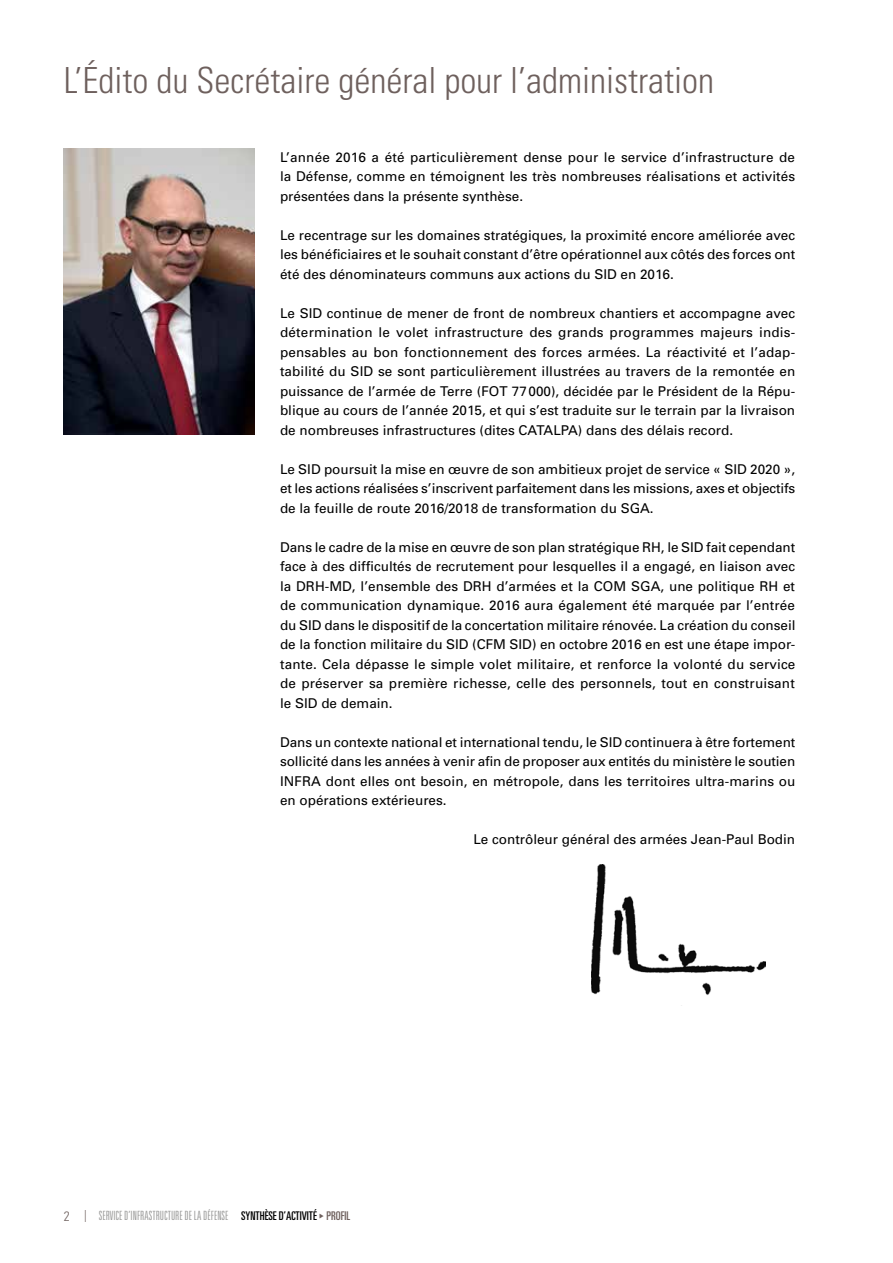
<style>
.page{position:relative;width:893px;height:1263px;background:#fff}
.page>*{position:absolute;margin:0;border:0;box-sizing:border-box;transform-origin:0 0}
.t1{font:300 condensed 36px "Univers";color:#6e605d}
.t2{font:13.5px/19.5px "Univers";color:#000;text-align:justify}
.t3{font:300 ultra-condensed 12.75px "Univers";color:#9d9d9c}
.s1{font-stretch:condensed;font-size:13.5px;color:#6e605d}
.s2{font-stretch:condensed;font-size:12px;color:#6e605d}
.s3{font-weight:400;font-size:12px;color:#000}
.s4{font-family:"Geneva";font-weight:400;font-stretch:normal;font-size:12px;color:#6e605d}
.s5{font-weight:400;font-size:12px;color:#6e605d}
</style>
<div class="page">
<img style="left:592px;top:864px;width:174px;height:131px">
<img style="left:64px;top:148px;width:191px;height:287px">
<h1 class="t1" style="left:64px;top:59px;width:652px">L’Édito du Secrétaire général pour l’administration</h1>
<p class="t2" style="left:280px;top:148px;width:517px">L’année 2016 a été particulièrement dense pour le service d’infrastructure de la Défense, comme en témoignent les très nombreuses réalisations et activités présentées dans la présente synthèse.</p>
<p class="t2" style="left:280px;top:226px;width:517px">Le recentrage sur les domaines stratégiques, la proximité encore améliorée avec les bénéficiaires et le souhait constant d’être opérationnel aux côtés des forces ont été des dénominateurs communs aux actions du SID en 2016.</p>
<p class="t2" style="left:280px;top:304px;width:517px">Le SID continue de mener de front de nombreux chantiers et accompagne avec détermination le volet infrastructure des grands programmes majeurs indis&shy;pensables au bon fonctionnement des forces armées. La réactivité et l’adap&shy;tabilité du SID se sont particulièrement illustrées au travers de la remontée en puissance de l’armée de Terre (FOT 77000), décidée par le Président de la Répu&shy;blique au cours de l’année 2015, et qui s’est traduite sur le terrain par la livraison de nombreuses infrastructures (dites CATALPA) dans des délais record.</p>
<p class="t2" style="left:280px;top:459px;width:517px">Le SID poursuit la mise en œuvre de son ambitieux projet de service « SID 2020 », et les actions réalisées s’inscrivent parfaitement dans les missions, axes et objectifs de la feuille de route 2016/2018 de transformation du SGA.</p>
<p class="t2" style="left:280px;top:537px;width:517px">Dans le cadre de la mise en œuvre de son plan stratégique RH, le SID fait cependant face à des difficultés de recrutement pour lesquelles il a engagé, en liaison avec la DRH-MD, l’ensemble des DRH d’armées et la COM SGA, une politique RH et de communication dynamique. 2016 aura également été marquée par l’entrée du SID dans le dispositif de la concertation militaire rénovée. La création du conseil de la fonction militaire du SID (CFM SID) en octobre 2016 en est une étape impor&shy;tante. Cela dépasse le simple volet militaire, et renforce la volonté du service de préserver sa première richesse, celle des personnels, tout en construisant le SID de demain.</p>
<p class="t2" style="left:280px;top:732px;width:517px">Dans un contexte national et international tendu, le SID continuera à être fortement sollicité dans les années à venir afin de proposer aux entités du ministère le soutien INFRA dont elles ont besoin, en métropole, dans les territoires ultra-marins ou en opérations extérieures.</p>
<p class="t2" style="left:473px;top:830px;width:323px">Le contrôleur général des armées Jean-Paul Bodin</p>
<p class="t3" style="left:64px;top:1209px;width:288px"><span class="s1">2</span> <span class="s2">|</span> SERVICE D’INFRASTRUCTURE DE LA DÉFENSE <span class="s3">SYNTHÈSE D’ACTIVITÉ</span> <span class="s4">‣</span> <span class="s5">PROFIL</span></p>
</div>
